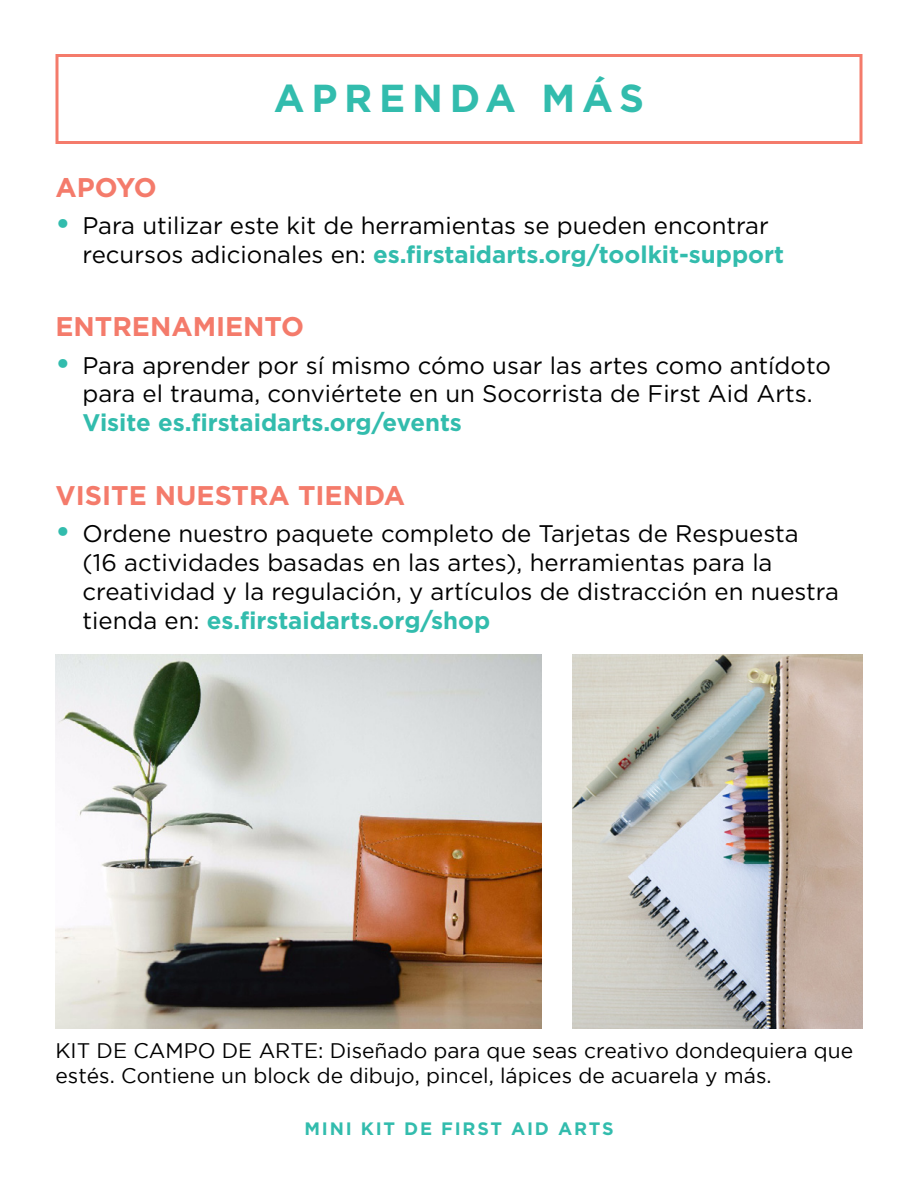
<style>
.page{position:relative;width:918px;height:1188px;background:#fff}
.page>*{position:absolute;margin:0;border:0;box-sizing:border-box;transform-origin:0 0}
.t1{font:700 39px "Gotham";letter-spacing:.175em;color:#32bcad}
.t2{font:700 27px "Gotham";color:#f47b6b}
.t3{font:24px/28.8px "Gotham";color:#000}
.t4{font:700 24px "Gotham";color:#32bcad}
.t5{font:21px/25.2px "Gotham";color:#000}
.t6{font:700 18px "Gotham";letter-spacing:.1em;color:#32bcad}
.s1{font-weight:700;font-size:30px;color:#32bcad}
.s2{font-weight:700;color:#32bcad}
</style>
<div class="page">
<div style="left:56px;top:54px;width:806px;height:90px;border:3px solid #f47b6b"></div>
<img style="left:56px;top:655px;width:486px;height:374px">
<img style="left:572px;top:655px;width:290px;height:374px">
<h1 class="t1" style="left:274px;top:73px;width:372px">APRENDA MÁS</h1>
<p class="t2" style="left:56px;top:169px;width:103px">APOYO</p>
<p class="t3" style="left:82px;top:211px;width:703px;text-indent:-27px"><span class="s1">•</span> Para utilizar este kit de herramientas se pueden encontrar recursos adicionales en: <span class="s2">es.firstaidarts.org/toolkit-support</span></p>
<p class="t2" style="left:56px;top:309px;width:250px">ENTRENAMIENTO</p>
<p class="t3" style="left:56px;top:350px;width:777px;text-align:center"><span class="s1">•</span> Para aprender por sí mismo cómo usar las artes como antídoto para el trauma, conviértete en un Socorrista de First Aid Arts.</p>
<p class="t4" style="left:82px;top:407px;width:381px">Visite es.firstaidarts.org/events</p>
<p class="t2" style="left:56px;top:477px;width:351px">VISITE NUESTRA TIENDA</p>
<p class="t3" style="left:82px;top:519px;width:758px;text-indent:-27px"><span class="s1">•</span> Ordene nuestro paquete completo de Tarjetas de Respuesta (16 actividades basadas en las artes), herramientas para la creatividad y la regulación, y artículos de distracción en nuestra tienda en: <span class="s2">es.firstaidarts.org/shop</span></p>
<p class="t5" style="left:56px;top:1037px;width:799px">KIT DE CAMPO DE ARTE: Diseñado para que seas creativo dondequiera que estés. Contiene un block de dibujo, pincel, lápices de acuarela y más.</p>
<p class="t6" style="left:304px;top:1117px;width:311px">MINI KIT DE FIRST AID ARTS</p>
</div>
